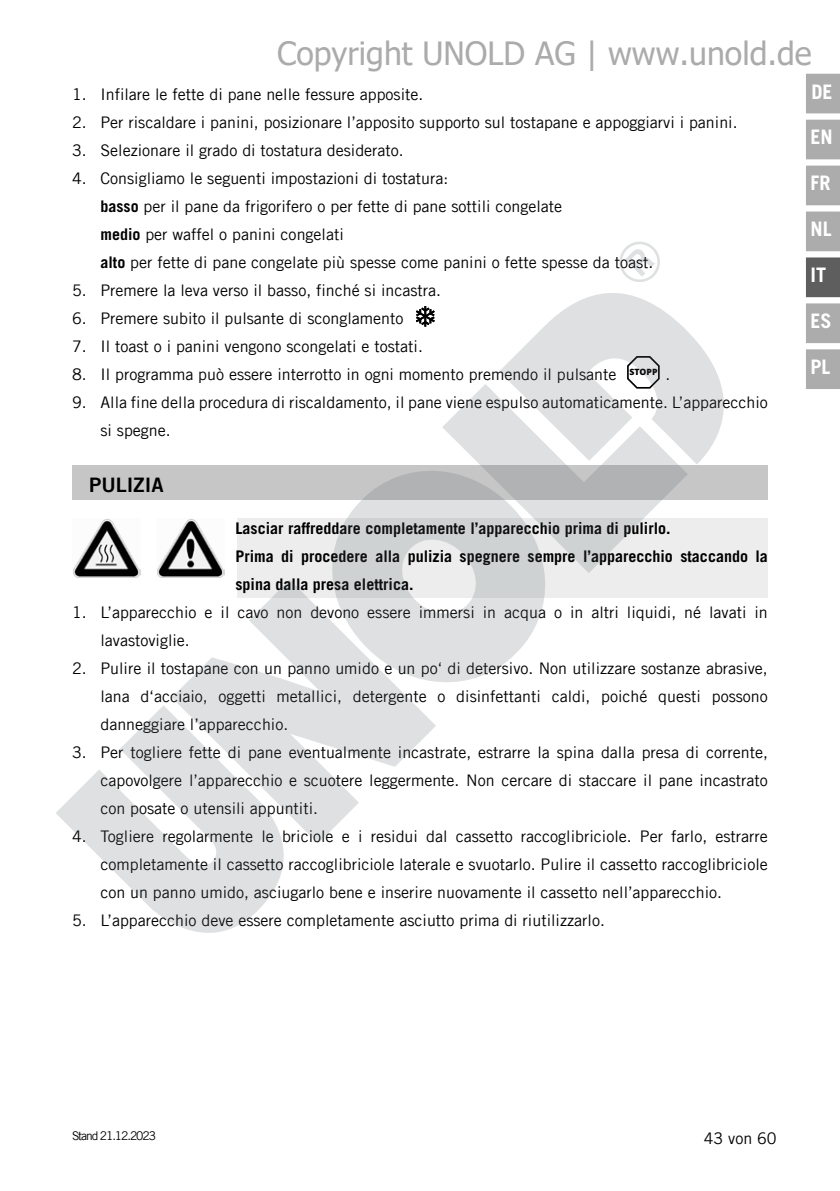
<style>
.page{position:relative;width:840px;height:1191px;background:#fff}
.page>*{position:absolute;margin:0;border:0;box-sizing:border-box;transform-origin:0 0}
.t1{font:32px "Tahoma";color:#ababab}
.t2{font:700 20px "Trade Gothic LT Com";color:#fff}
.t3{font:20px "Trade Gothic LT Com Bd 2";color:#000}
.t4{font:16px/28px "Trade Gothic LT Com";color:#000}
.t5{font:700 16px/28px "Trade Gothic LT Com";color:#000}
.t6{font:12px "Trade Gothic LT Com";letter-spacing:-.09em;color:#000}
.s1{font-weight:700}
</style>
<div class="page">
<div style="left:805px;top:74px;width:34px;height:39px;background:#acacac"></div>
<div style="left:805px;top:120px;width:34px;height:39px;background:#acacac"></div>
<div style="left:805px;top:166px;width:34px;height:39px;background:#acacac"></div>
<div style="left:805px;top:211px;width:34px;height:40px;background:#acacac;border:2px solid #acacac"></div>
<div style="left:805px;top:257px;width:34px;height:40px;background:#5f5e5e;border:2px solid #5f5e5e"></div>
<div style="left:805px;top:303px;width:34px;height:40px;background:#acacac;border:2px solid #acacac"></div>
<div style="left:805px;top:349px;width:34px;height:40px;background:#acacac;border:2px solid #acacac"></div>
<div style="left:237px;top:518px;width:530px;height:79px;background:#ededed"></div>
<div style="left:72px;top:465px;width:695px;height:34px;background:#c6c6c6"></div>
<img style="left:157px;top:519px;width:67px;height:58px">
<img style="left:73px;top:519px;width:67px;height:58px">
<svg style="left:416px;top:306px;width:18px;height:20px"></svg>
<svg style="left:543px;top:293px;width:215px;height:207px"></svg>
<svg style="left:442px;top:328px;width:245px;height:245px;fill:#dee0e1"></svg>
<svg style="left:290px;top:428px;width:297px;height:254px"></svg>
<svg style="left:172px;top:579px;width:264px;height:264px;fill:#dee0e1"></svg>
<svg style="left:56px;top:702px;width:260px;height:231px;fill:#dee0e1"></svg>
<svg style="left:619px;top:241px;width:41px;height:41px"></svg>
<h1 class="t1" style="left:277px;top:32px;width:535px">Copyright UNOLD AG | www.unold.de</h1>
<p class="t4" style="left:72px;top:80px;width:352px">1. Infilare le fette di pane nelle fessure apposite.</p>
<p class="t4" style="left:72px;top:108px;width:666px">2. Per riscaldare i panini, posizionare l’apposito supporto sul tostapane e appoggiarvi i panini.</p>
<p class="t4" style="left:72px;top:136px;width:333px">3. Selezionare il grado di tostatura desiderato.</p>
<p class="t4" style="left:100px;top:164px;width:554px;text-indent:-28px">4. Consigliamo le seguenti impostazioni di tostatura:<br><span class="s1">basso</span> per il pane da frigorifero o per fette di pane sottili congelate<br><span class="s1">medio</span> per waffel o panini congelati<br><span class="s1">alto</span> per fette di pane congelate più spesse come panini o fette spesse da toast.</p>
<p class="t4" style="left:72px;top:276px;width:370px">5. Premere la leva verso il basso, finché si incastra.</p>
<p class="t4" style="left:72px;top:304px;width:332px">6. Premere subito il pulsante di sconglamento</p>
<p class="t4" style="left:72px;top:332px;width:352px">7. Il toast o i panini vengono scongelati e tostati.</p>
<p class="t4" style="left:72px;top:360px;width:599px">8. Il programma può essere interrotto in ogni momento premendo il pulsante <sup>STOPP</sup> .</p>
<p class="t4" style="left:100px;top:388px;width:668px;text-indent:-28px">9. Alla fine della procedura di riscaldamento, il pane viene espulso automaticamente. L’apparecchio si spegne.</p>
<p class="t3" style="left:89px;top:472px;width:76px">PULIZIA</p>
<p class="t5" style="left:235px;top:514px;width:533px">Lasciar raffreddare completamente l’apparecchio prima di pulirlo.<br>Prima di procedere alla pulizia spegnere sempre l’apparecchio staccando la spina dalla presa elettrica.</p>
<p class="t4" style="left:100px;top:598px;width:668px;text-indent:-28px">1. L’apparecchio e il cavo non devono essere immersi in acqua o in altri liquidi, né lavati in lavastoviglie.</p>
<p class="t4" style="left:100px;top:654px;width:668px;text-align:justify;text-indent:-28px">2. Pulire il tostapane con un panno umido e un po‘ di detersivo. Non utilizzare sostanze abrasive, lana d‘acciaio, oggetti metallici, detergente o disinfettanti caldi, poiché questi possono danneggiare l’apparecchio.</p>
<p class="t4" style="left:100px;top:738px;width:668px;text-align:justify;text-indent:-28px">3. Per togliere fette di pane eventualmente incastrate, estrarre la spina dalla presa di corrente, capovolgere l’apparecchio e scuotere leggermente. Non cercare di staccare il pane incastrato con posate o utensili appuntiti.</p>
<p class="t4" style="left:100px;top:822px;width:668px;text-align:justify;text-indent:-28px">4. Togliere regolarmente le briciole e i residui dal cassetto raccoglibriciole. Per farlo, estrarre completamente il cassetto raccoglibriciole laterale e svuotarlo. Pulire il cassetto raccoglibriciole con un panno umido, asciugarlo bene e inserire nuovamente il cassetto nell’apparecchio.</p>
<p class="t4" style="left:72px;top:906px;width:534px">5. L’apparecchio deve essere completamente asciutto prima di riutilizzarlo.</p>
<p class="t2" style="left:811px;top:80px;width:23px">DE</p>
<p class="t2" style="left:810px;top:125px;width:24px">EN</p>
<p class="t2" style="left:810px;top:171px;width:21px">FR</p>
<p class="t2" style="left:810px;top:217px;width:23px">NL</p>
<p class="t2" style="left:810px;top:262px;width:17px">IT</p>
<p class="t2" style="left:810px;top:308px;width:23px">ES</p>
<p class="t2" style="left:810px;top:354px;width:21px">PL</p>
<p class="t6" style="left:72px;top:1128px;width:85px">Stand 21.12.2023</p>
<p class="t4" style="left:703px;top:1124px;width:74px">43 von 60</p>
</div>
